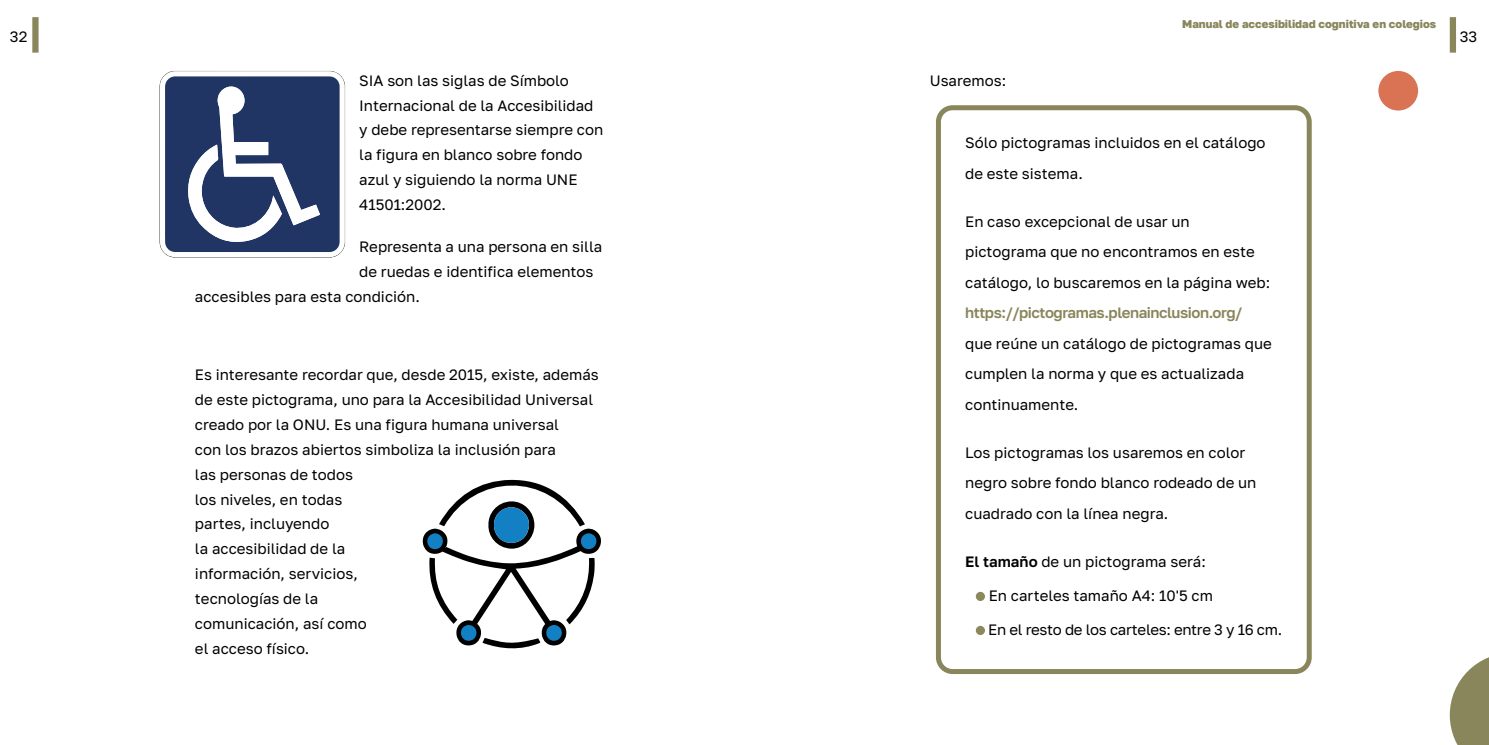
<style>
.page{position:relative;width:1489px;height:745px;background:#fff}
.page>*{position:absolute;margin:0;border:0;box-sizing:border-box;transform-origin:0 0}
.t1{font:15px/24.9px "Golos Text";color:#000}
.t2{font:600 15px "Golos Text";letter-spacing:-.03em;color:#89865c}
.t3{font:15px "Golos Text";letter-spacing:-.02em;color:#000}
.t4{font:800 11.25px "Golos Text";color:#89865c}
.s1{font-weight:600}
</style>
<div class="page">
<div style="left:32px;top:17px;width:7px;height:36px;background:#89865c"></div>
<div style="left:1449px;top:17px;width:6px;height:36px;background:#89865c"></div>
<svg style="left:1449px;top:657px;width:39px;height:87px"></svg>
<svg style="left:422px;top:479px;width:179px;height:170px"></svg>
<svg style="left:975px;top:591px;width:9px;height:9px"></svg>
<svg style="left:975px;top:625px;width:9px;height:9px"></svg>
<div style="left:935px;top:105px;width:376px;height:568px;border:5px solid #89865c;border-radius:14px"></div>
<div style="left:1378px;top:71px;width:39px;height:39px;background:#d97354;border-radius:50%"></div>
<svg style="left:160px;top:71px;width:185px;height:186px"></svg>
<p class="t4" style="left:1182px;top:17px;width:255px">Manual de accesibilidad cognitiva en colegios</p>
<p class="t1" style="left:10px;top:24px;width:19px">32</p>
<p class="t1" style="left:1459px;top:24px;width:19px">33</p>
<p class="t1" style="left:359px;top:68px;width:245px">SIA son las siglas de Símbolo<br>Internacional de la Accesibilidad y debe representarse siempre con la figura en blanco sobre fondo azul y siguiendo la norma UNE<br>41501:2002.</p>
<p class="t1" style="left:359px;top:234px;width:244px">Representa a una persona en silla</p>
<p class="t1" style="left:359px;top:259px;width:236px">de ruedas e identifica elementos</p>
<p class="t1" style="left:195px;top:284px;width:226px">accesibles para esta condición.</p>
<p class="t1" style="left:195px;top:362px;width:405px">Es interesante recordar que, desde 2015, existe, además de este pictograma, uno para la Accesibilidad Universal creado por la ONU. Es una figura humana universal<br>con los brazos abiertos simboliza la inclusión para<br>las personas de todos<br>los niveles, en todas<br>partes, incluyendo<br>la accesibilidad de la<br>información, servicios,<br>tecnologías de la<br>comunicación, así como<br>el acceso físico.</p>
<p class="t1" style="left:929px;top:68px;width:78px">Usaremos:</p>
<p class="t1" style="left:965px;top:127px;width:302px;line-height:30.4px">Sólo pictogramas incluidos en el catálogo de este sistema.</p>
<p class="t1" style="left:965px;top:206px;width:306px;line-height:30.4px">En caso excepcional de usar un pictograma que no encontramos en este catálogo, lo buscaremos en la página web:</p>
<p class="t2" style="left:965px;top:303px;width:279px">https://pictogramas.plenainclusion.org/</p>
<p class="t1" style="left:965px;top:328px;width:308px;line-height:30.4px">que reúne un catálogo de pictogramas que cumplen la norma y que es actualizada continuamente.</p>
<p class="t1" style="left:965px;top:437px;width:293px;line-height:30.4px">Los pictogramas los usaremos en color negro sobre fondo blanco rodeado de un cuadrado con la línea negra.</p>
<p class="t1" style="left:965px;top:548px;width:242px"><span class="s1">El tamaño</span> de un pictograma será:</p>
<p class="t1" style="left:988px;top:582px;width:226px">En carteles tamaño A4: 10'5 cm</p>
<p class="t3" style="left:988px;top:620px;width:296px">En el resto de los carteles: entre 3 y 16 cm.</p>
</div>
